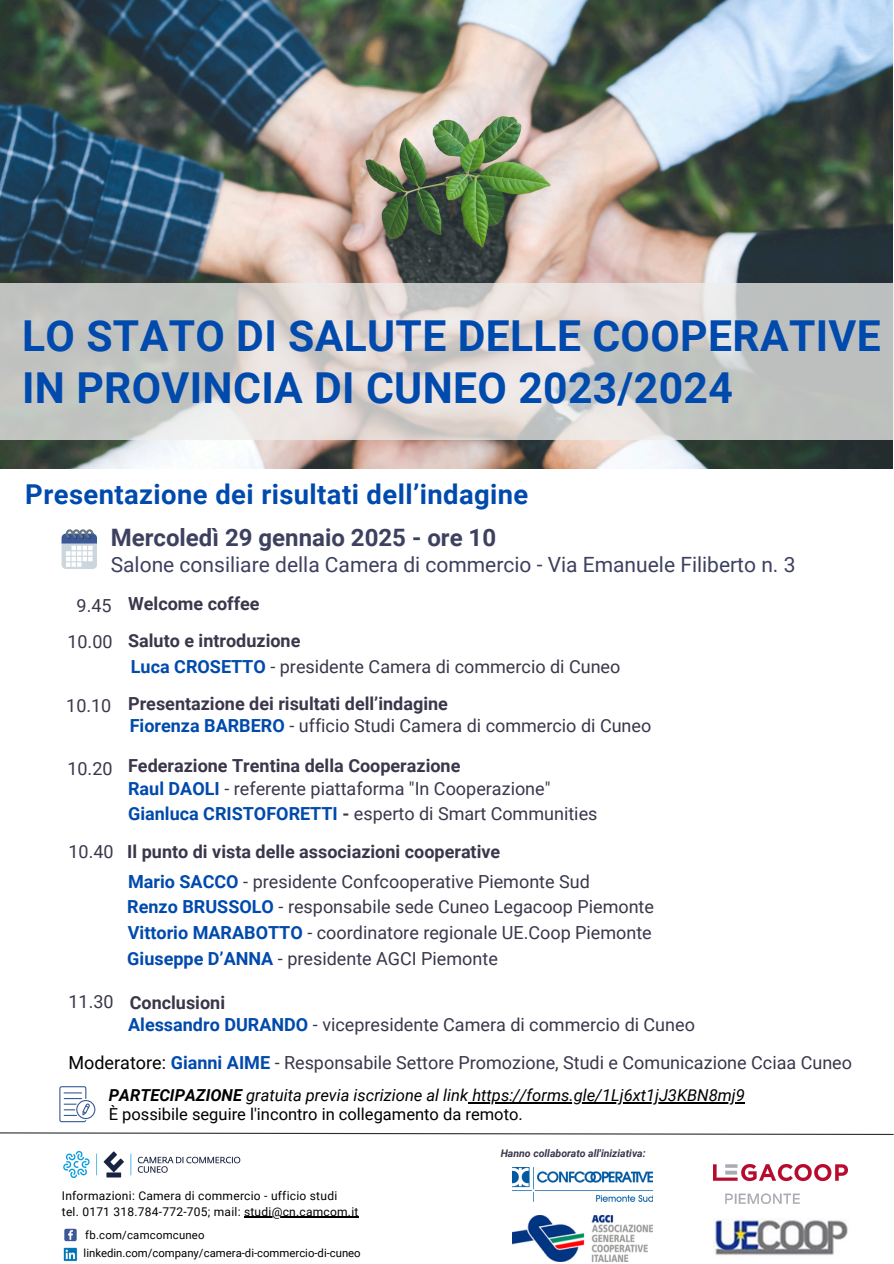
<style>
.page{position:relative;width:894px;height:1264px;background:#fff}
.page>*{position:absolute;margin:0;border:0;box-sizing:border-box;transform-origin:0 0}
.t1{font:700 42.6px/52.8px "Roboto";letter-spacing:.01em;color:#004aad}
.t2{font:700 37.5px "Roboto";color:#004aad}
.t3{font:700 27.3px "Roboto";letter-spacing:.015em;color:#004aad}
.t4{font:700 24px "Roboto";color:#3d415f}
.t5{font:21px "Roboto";color:#3d415f}
.t6{font:18px/22.5px "Roboto";color:#3a374b}
.t7{font:700 18px "Roboto";color:#3a374b}
.t8{font:italic 16.5px "Roboto";color:#000}
.t9{font:16.5px "Roboto";color:#000}
.t10{font:12px "Roboto";letter-spacing:.02em;color:#000}
.t11{font:11.4px "Roboto";color:#000}
.t12{font:11.4px "Roboto";letter-spacing:.02em;color:#000}
.t13{font:italic 700 10.5px "Roboto";color:#3a374b}
.s1{font-weight:700;color:#004aad}
.s2{font-weight:700}
.s3{color:#000}
</style>
<div class="page">
<svg style="left:62px;top:529px;width:35px;height:39px"></svg>
<svg style="left:64px;top:1228px;width:13px;height:13px"></svg>
<img style="left:63px;top:1247px;width:15px;height:15px">
<img style="left:512px;top:1167px;width:140px;height:35px">
<img style="left:512px;top:1215px;width:140px;height:45px">
<img style="left:713px;top:1218px;width:135px;height:37px">
<svg style="left:0;top:1132px;width:893px;height:3px"></svg>
<svg style="left:59px;top:1086px;width:36px;height:36px"></svg>
<img style="left:0;top:0;width:892px;height:468px">
<svg style="left:0;top:283px;width:893px;height:157px;background:#d0cfcc"></svg>
<img style="left:42px;top:1134px;width:220px;height:44px">
<img style="left:713px;top:1164px;width:134px;height:39px">
<hr style="left:244px;top:1216px;width:114px;height:1px;background:#000">
<hr style="left:468px;top:1102px;width:276px;height:1px;background:#000">
<p class="t2" style="left:26px;top:309px;width:617px">IN PROVINCIA DI CUNEO 2023/2024</p>
<p class="t1" style="left:22px;top:309px;width:860px">LO STATO DI SALUTE DELLE COOPERATIVE<br>IN PROVINCIA DI CUNEO 2023/2024</p>
<h1 class="t3" style="left:25px;top:478px;width:504px">Presentazione dei risultati dell’indagine</h1>
<h3 class="t4" style="left:111px;top:523px;width:387px">Mercoledì 29 gennaio 2025 - ore 10</h3>
<h3 class="t5" style="left:111px;top:552px;width:686px">Salone consiliare della Camera di commercio - Via Emanuele Filiberto n. 3</h3>
<p class="t6" style="left:76px;top:594px;width:37px">9.45</p>
<p class="t7" style="left:128px;top:594px;width:133px">Welcome coffee</p>
<h6 class="t6" style="left:67px;top:631px;width:47px">10.00</h6>
<h4 class="t7" style="left:128px;top:630px;width:174px">Saluto e introduzione</h4>
<p class="t6" style="left:131px;top:655px;width:491px"><span class="s1">Luca CROSETTO</span> - presidente Camera di commercio di Cuneo</p>
<h5 class="t6" style="left:66px;top:694px;width:47px">10.10</h5>
<h6 class="t7" style="left:128px;top:693px;width:321px">Presentazione dei risultati dell’indagine</h6>
<h6 class="t6" style="left:67px;top:758px;width:47px">10.20</h6>
<h5 class="t6" style="left:130px;top:715px;width:523px"><span class="s1">Fiorenza BARBERO</span> - ufficio Studi Camera di commercio di Cuneo</h5>
<h6 class="t6" style="left:128px;top:755px;width:424px"><span class="s2">Federazione Trentina della Cooperazione<br></span><span class="s1">Raul DAOLI</span> - referente piattaforma "In Cooperazione"</h6>
<h6 class="t6" style="left:128px;top:802px;width:470px"><span class="s1">Gianluca CRISTOFORETTI</span> <span class="s2">-</span> esperto di Smart Communities</h6>
<h6 class="t6" style="left:68px;top:840px;width:47px">10.40</h6>
<h5 class="t7" style="left:127px;top:841px;width:374px">Il punto di vista delle associazioni cooperative</h5>
<p class="t6" style="left:128px;top:870px;width:463px"><span class="s1">Mario SACCO</span> - presidente Confcooperative Piemonte Sud</p>
<h6 class="t6" style="left:127px;top:895px;width:528px"><span class="s1">Renzo BRUSSOLO</span> - responsabile sede Cuneo Legacoop Piemonte</h6>
<h6 class="t6" style="left:128px;top:921px;width:525px"><span class="s1">Vittorio MARABOTTO</span> - coordinatore regionale UE.Coop Piemonte</h6>
<h6 class="t6" style="left:127px;top:947px;width:372px"><span class="s1">Giuseppe D’ANNA</span> - presidente AGCI Piemonte</h6>
<h6 class="t6" style="left:68px;top:991px;width:47px">11.30</h6>
<h5 class="t7" style="left:130px;top:992px;width:97px">Conclusioni</h5>
<p class="t6" style="left:128px;top:1013px;width:568px"><span class="s1">Alessandro DURANDO</span> - vicepresidente Camera di commercio di Cuneo</p>
<h6 class="t6" style="left:68px;top:1051px;width:784px"><span class="s3">Moderatore:</span> <span class="s1">Gianni AIME</span> - Responsabile Settore Promozione, Studi e Comunicazione Cciaa Cuneo</h6>
<p class="t8" style="left:109px;top:1085px;width:637px"><span class="s2">PARTECIPAZIONE</span> gratuita previa iscrizione al link https://forms.gle/1Lj6xt1jJ3KBN8mj9</p>
<h6 class="t9" style="left:109px;top:1104px;width:415px">È possibile seguire l'incontro in collegamento da remoto.</h6>
<h6 class="t10" style="left:62px;top:1188px;width:277px">Informazioni: Camera di commercio - ufficio studi</h6>
<h6 class="t10" style="left:62px;top:1204px;width:298px">tel. 0171 318.784-772-705; mail: studi@cn.camcom.it</h6>
<h5 class="t12" style="left:85px;top:1228px;width:121px">fb.com/camcomcuneo</h5>
<h6 class="t11" style="left:84px;top:1246px;width:278px">linkedin.com/company/camera-di-commercio-di-cuneo</h6>
<h6 class="t13" style="left:500px;top:1147px;width:146px">Hanno collaborato all'iniziativa:</h6>
</div>
